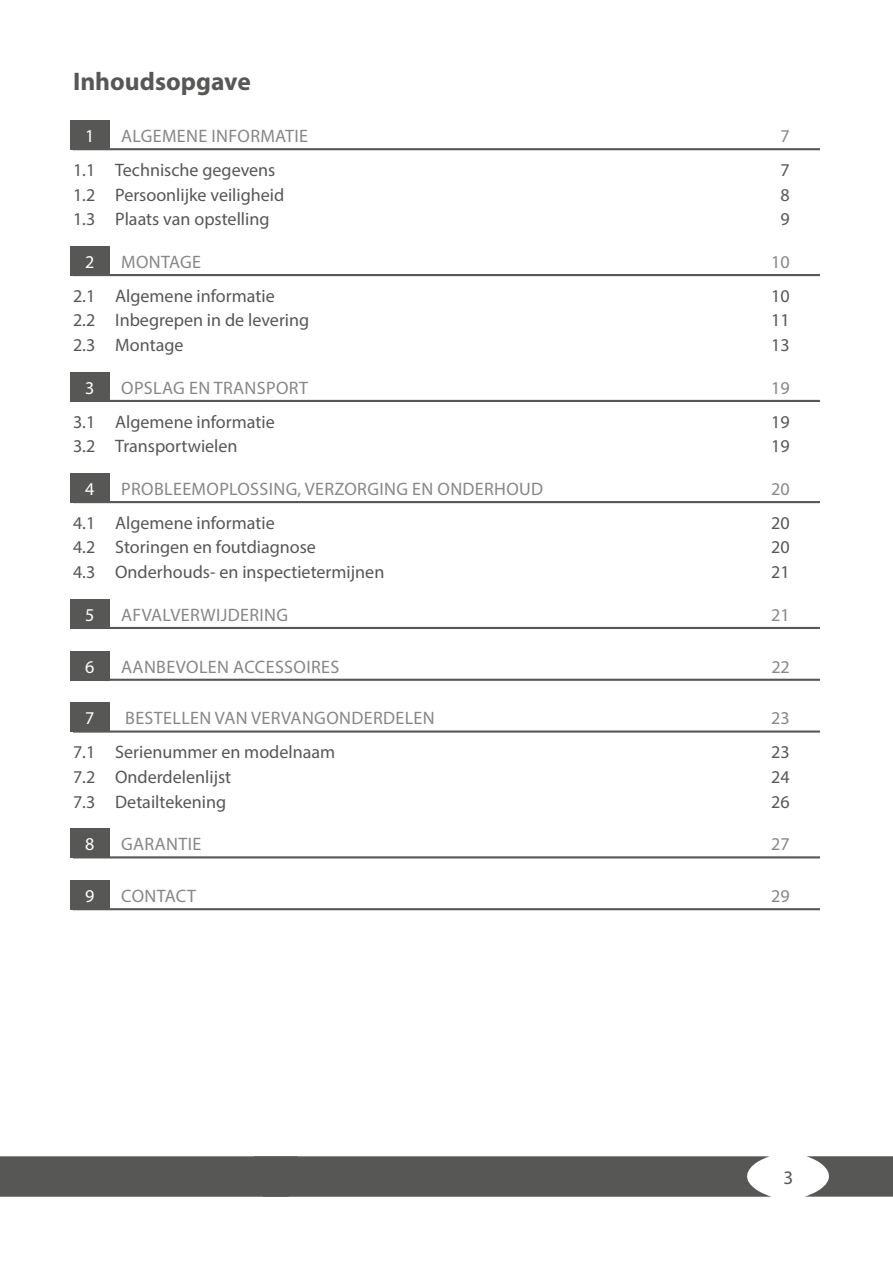
<style>
.page{position:relative;width:893px;height:1263px;background:#fff}
.page>*{position:absolute;margin:0;border:0;box-sizing:border-box;transform-origin:0 0}
.Sonderüberschrift_IV{font:700 25.5px "Myriad Pro";color:#575756}
.t1{font:19.2px "Myriad Pro";color:#575756}
.t2{font:18px "Myriad Pro";color:#575756}
.t3{font:18px "Myriad Pro";letter-spacing:.02em;color:#878787}
.t4{font:18px "Myriad Pro";color:#fff}
</style>
<div class="page">
<svg style="left:0;top:1156px;width:771px;height:41px;background:#5d5d5c"></svg>
<svg style="left:805px;top:1156px;width:88px;height:41px"></svg>
<div style="left:70px;top:120px;width:39px;height:30px;background:#575756"></div>
<hr style="left:73px;top:148px;width:747px;height:2px;background:#575756">
<div style="left:70px;top:246px;width:39px;height:29px;background:#575756"></div>
<hr style="left:73px;top:274px;width:747px;height:2px;background:#575756">
<div style="left:70px;top:372px;width:39px;height:29px;background:#575756"></div>
<hr style="left:73px;top:400px;width:747px;height:2px;background:#575756">
<div style="left:70px;top:473px;width:39px;height:29px;background:#575756"></div>
<hr style="left:73px;top:501px;width:747px;height:2px;background:#575756">
<div style="left:70px;top:599px;width:39px;height:29px;background:#575756"></div>
<hr style="left:73px;top:627px;width:747px;height:2px;background:#575756">
<div style="left:70px;top:651px;width:39px;height:29px;background:#575756"></div>
<hr style="left:73px;top:679px;width:747px;height:2px;background:#575756">
<div style="left:70px;top:703px;width:39px;height:29px;background:#575756"></div>
<hr style="left:73px;top:730px;width:747px;height:3px;background:#575756">
<div style="left:70px;top:829px;width:39px;height:29px;background:#575756"></div>
<hr style="left:73px;top:856px;width:747px;height:2px;background:#575756">
<div style="left:70px;top:880px;width:39px;height:30px;background:#575756"></div>
<hr style="left:73px;top:908px;width:747px;height:2px;background:#575756">
<p class="Sonderüberschrift_IV" style="left:73px;top:65px;width:179px">Inhoudsopgave</p>
<p class="t4" style="left:85px;top:125px;width:11px">1</p>
<p class="t3" style="left:121px;top:125px;width:188px">ALGEMENE INFORMATIE</p>
<p class="t3" style="left:781px;top:125px;width:11px">7</p>
<p class="t2" style="left:73px;top:159px;width:204px">1.1 Technische gegevens</p>
<p class="t2" style="left:781px;top:159px;width:11px">7</p>
<p class="t2" style="left:73px;top:183px;width:213px">1.2 Persoonlijke veiligheid</p>
<p class="t2" style="left:781px;top:183px;width:11px">8</p>
<p class="t2" style="left:73px;top:208px;width:198px">1.3 Plaats van opstelling</p>
<p class="t2" style="left:781px;top:208px;width:11px">9</p>
<p class="t4" style="left:85px;top:251px;width:11px">2</p>
<p class="t3" style="left:121px;top:251px;width:81px">MONTAGE</p>
<p class="t3" style="left:771px;top:251px;width:20px">10</p>
<p class="t2" style="left:73px;top:285px;width:203px">2.1 Algemene informatie</p>
<p class="t2" style="left:771px;top:285px;width:20px">10</p>
<p class="t2" style="left:73px;top:309px;width:238px">2.2 Inbegrepen in de levering</p>
<p class="t2" style="left:771px;top:309px;width:20px">11</p>
<p class="t2" style="left:73px;top:334px;width:112px">2.3 Montage</p>
<p class="t2" style="left:771px;top:334px;width:20px">13</p>
<p class="t4" style="left:85px;top:377px;width:11px">3</p>
<p class="t3" style="left:121px;top:377px;width:188px">OPSLAG EN TRANSPORT</p>
<p class="t3" style="left:771px;top:377px;width:20px">19</p>
<p class="t2" style="left:73px;top:410px;width:203px">3.1 Algemene informatie</p>
<p class="t2" style="left:771px;top:410px;width:20px">19</p>
<p class="t2" style="left:73px;top:435px;width:166px">3.2 Transportwielen</p>
<p class="t2" style="left:771px;top:435px;width:20px">19</p>
<p class="t4" style="left:85px;top:478px;width:11px">4</p>
<p class="t3" style="left:121px;top:478px;width:424px">PROBLEEMOPLOSSING, VERZORGING EN ONDERHOUD</p>
<p class="t3" style="left:771px;top:478px;width:20px">20</p>
<p class="t2" style="left:73px;top:512px;width:203px">4.1 Algemene informatie</p>
<p class="t2" style="left:771px;top:512px;width:20px">20</p>
<p class="t2" style="left:73px;top:536px;width:244px">4.2 Storingen en foutdiagnose</p>
<p class="t2" style="left:771px;top:536px;width:20px">20</p>
<p class="t2" style="left:73px;top:561px;width:313px">4.3 Onderhouds- en inspectietermijnen</p>
<p class="t2" style="left:771px;top:561px;width:20px">21</p>
<p class="t4" style="left:85px;top:604px;width:11px">5</p>
<p class="t3" style="left:121px;top:604px;width:168px">AFVALVERWIJDERING</p>
<p class="t3" style="left:771px;top:604px;width:20px">21</p>
<p class="t4" style="left:85px;top:655px;width:11px">6</p>
<p class="t3" style="left:121px;top:655px;width:220px">AANBEVOLEN ACCESSOIRES</p>
<p class="t3" style="left:771px;top:655px;width:20px">22</p>
<p class="t4" style="left:85px;top:707px;width:11px">7</p>
<p class="t3" style="left:125px;top:707px;width:311px">BESTELLEN VAN VERVANGONDERDELEN</p>
<p class="t3" style="left:771px;top:707px;width:20px">23</p>
<p class="t2" style="left:73px;top:741px;width:264px">7.1 Serienummer en modelnaam</p>
<p class="t2" style="left:771px;top:741px;width:20px">23</p>
<p class="t2" style="left:73px;top:766px;width:160px">7.2 Onderdelenlijst</p>
<p class="t2" style="left:771px;top:766px;width:20px">24</p>
<p class="t2" style="left:73px;top:790px;width:155px">7.3 Detailtekening</p>
<p class="t2" style="left:771px;top:790px;width:20px">26</p>
<p class="t4" style="left:85px;top:833px;width:11px">8</p>
<p class="t3" style="left:121px;top:833px;width:82px">GARANTIE</p>
<p class="t3" style="left:771px;top:833px;width:20px">27</p>
<p class="t4" style="left:85px;top:885px;width:11px">9</p>
<p class="t3" style="left:121px;top:885px;width:76px">CONTACT</p>
<p class="t3" style="left:771px;top:885px;width:20px">29</p>
<p class="t1" style="left:784px;top:1166px;width:11px">3</p>
</div>
